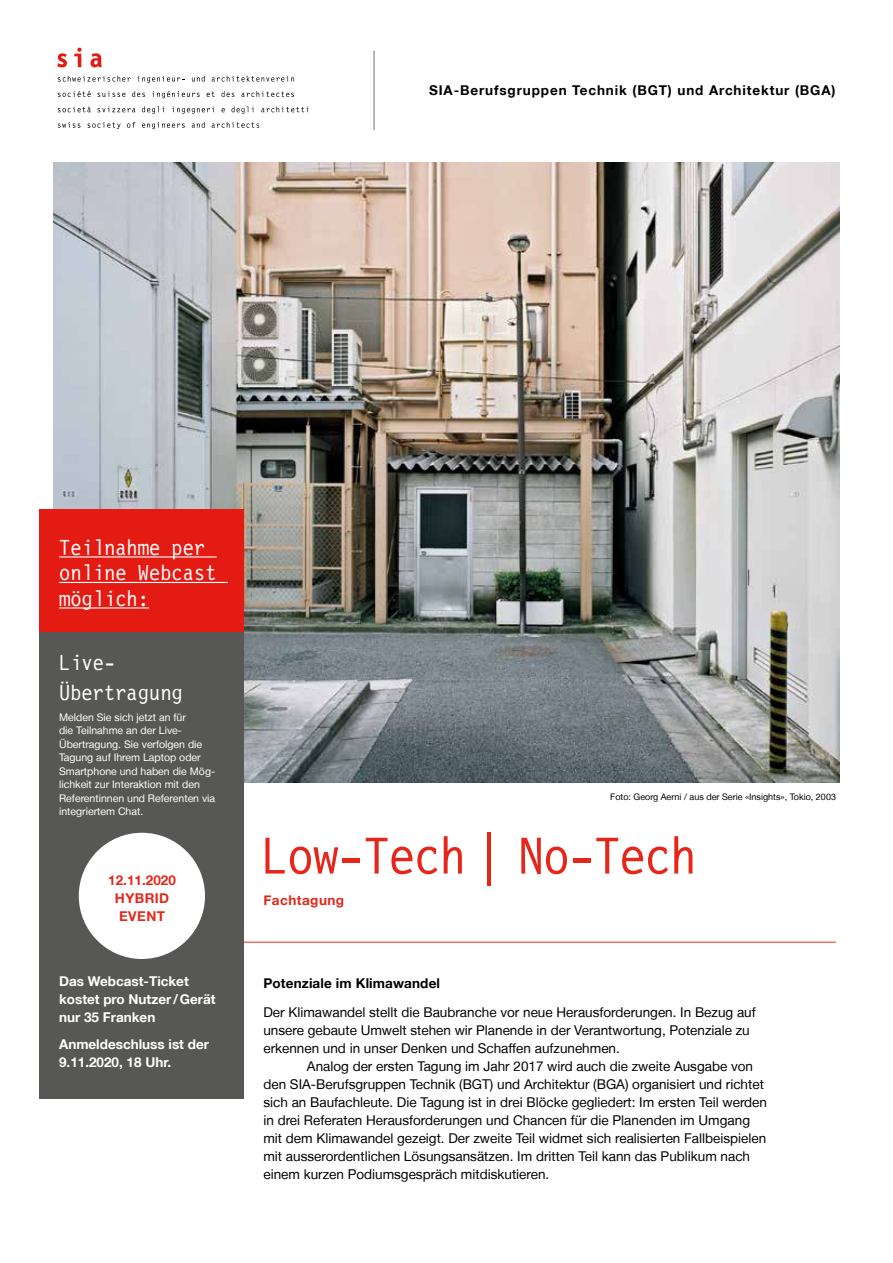
<style>
.page{position:relative;width:893px;height:1263px;background:#fff}
.page>*{position:absolute;margin:0;border:0;box-sizing:border-box;transform-origin:0 0}
.t1{font:53.4px "Lettr Goth 12 BT";letter-spacing:-.025em;color:#e5271b}
.t2{font:22.5px/25.5px "Lettr Goth 12 BT";color:#fff}
.t3{font:13.5px/18px "Helvetica Neue LT";color:#000}
.t4{font:700 13.5px/18px "Helvetica Neue LT";color:#fff}
.t5{font:700 13.5px "Helvetica Neue LT";letter-spacing:.065em;color:#000}
.t6{font:700 13.5px "Helvetica Neue";letter-spacing:.01em;color:#000}
.t7{font:700 13.5px/18px "Helvetica Neue LT";letter-spacing:.03em;color:#e5271b;text-align:center}
.t8{font:700 13.5px "Helvetica Neue";letter-spacing:.035em;color:#e5271b}
.t9{font:10.5px/13.5px "Helvetica Neue LT";color:#fff}
.t10{font:9.15px "Helvetica Neue LT";color:#000}
.t11{font:9px "Helvetica Neue LT";color:#000}
</style>
<div class="page">
<img style="left:54px;top:162px;width:786px;height:620px">
<div style="left:40px;top:509px;width:204px;height:434px;background:#e41b13"></div>
<hr style="left:57px;top:942px;width:779px;height:1px;background:#e5271b">
<div style="left:40px;top:632px;width:204px;height:466px;background:#575756"></div>
<svg style="left:58px;top:76px;width:73px;height:6px"></svg>
<svg style="left:137px;top:76px;width:48px;height:7px"></svg>
<svg style="left:192px;top:76px;width:13px;height:6px"></svg>
<svg style="left:212px;top:76px;width:82px;height:6px"></svg>
<svg style="left:58px;top:91px;width:33px;height:6px"></svg>
<svg style="left:98px;top:91px;width:27px;height:6px"></svg>
<svg style="left:132px;top:91px;width:13px;height:6px"></svg>
<svg style="left:152px;top:91px;width:48px;height:7px"></svg>
<svg style="left:207px;top:92px;width:8px;height:5px"></svg>
<svg style="left:222px;top:91px;width:12px;height:6px"></svg>
<svg style="left:241px;top:91px;width:53px;height:6px"></svg>
<svg style="left:58px;top:107px;width:33px;height:5px"></svg>
<svg style="left:98px;top:107px;width:37px;height:5px"></svg>
<svg style="left:142px;top:106px;width:22px;height:8px"></svg>
<svg style="left:172px;top:107px;width:42px;height:7px"></svg>
<svg style="left:222px;top:108px;width:3px;height:4px"></svg>
<svg style="left:232px;top:106px;width:22px;height:8px"></svg>
<svg style="left:261px;top:106px;width:47px;height:6px"></svg>
<svg style="left:58px;top:122px;width:22px;height:6px"></svg>
<svg style="left:88px;top:122px;width:33px;height:7px"></svg>
<svg style="left:127px;top:122px;width:9px;height:6px"></svg>
<svg style="left:142px;top:122px;width:43px;height:7px"></svg>
<svg style="left:192px;top:122px;width:13px;height:6px"></svg>
<svg style="left:212px;top:122px;width:47px;height:6px"></svg>
<svg style="left:57px;top:48px;width:45px;height:19px"></svg>
<div style="left:79px;top:833px;width:126px;height:126px;background:#fff;border-radius:50%"></div>
<hr style="left:374px;top:51px;width:1px;height:79px;background:#706f6f">
<hr style="left:59px;top:556px;width:158px;height:1px;background:#fff">
<hr style="left:59px;top:582px;width:169px;height:1px;background:#fff">
<hr style="left:59px;top:607px;width:90px;height:1px;background:#fff">
<p class="t5" style="left:429px;top:82px;width:408px">SIA-Berufsgruppen Technik (BGT) und Architektur (BGA)</p>
<h2 class="t2" style="left:59px;top:535px;width:159px">Teilnahme per online Webcast möglich:</h2>
<h2 class="t2" style="left:59px;top:648px;width:125px;line-height:30px">Live-<br>Übertragung</h2>
<p class="t9" style="left:59px;top:710px;width:158px">Melden Sie sich jetzt an für<br>die Teilnahme an der Live-<br>Übertragung. Sie verfolgen die<br>Tagung auf Ihrem Laptop oder<br>Smartphone und haben die Mög&shy;lichkeit zur Interaktion mit den<br>Referentinnen und Referenten via integriertem Chat.</p>
<p class="t7" style="left:108px;top:871px;width:69px">12.11.2020<br>HYBRID<br>EVENT</p>
<p class="t4" style="left:59px;top:972px;width:158px">Das Webcast-Ticket kostet pro Nutzer/Gerät nur 35 Franken</p>
<p class="t4" style="left:59px;top:1035px;width:151px">Anmeldeschluss ist der<br>9.11.2020, 18 Uhr.</p>
<p class="t11" style="left:610px;top:791px;width:227px">Foto: Georg Aerni / aus der Serie «Insights», Tokio, 2003</p>
<h1 class="t1" style="left:262px;top:826px;width:436px">Low-Tech | No-Tech</h1>
<p class="t8" style="left:263px;top:890px;width:82px">Fachtagung</p>
<p class="t10" style="left:613px;top:791px;width:230px">Foto: Georg Aerni / aus der Serie «Insights», Tokio, 2003</p>
<p class="t6" style="left:263px;top:972px;width:178px">Potenziale im Klimawandel</p>
<p class="t3" style="left:263px;top:1003px;width:494px">Der Klimawandel stellt die Baubranche vor neue Herausforderungen. In Bezug auf unsere gebaute Umwelt stehen wir Planende in der Verantwortung, Potenziale zu erkennen und in unser Denken und Schaffen aufzunehmen.</p>
<p class="t3" style="left:263px;top:1057px;width:505px;text-indent:43px">Analog der ersten Tagung im Jahr 2017 wird auch die zweite Ausgabe von den SIA-Berufsgruppen Technik (BGT) und Architektur (BGA) organisiert und richtet sich an Baufachleute. Die Tagung ist in drei Blöcke gegliedert: Im ersten Teil werden in drei Referaten Herausforderungen und Chancen für die Planenden im Umgang mit dem Klimawandel gezeigt. Der zweite Teil widmet sich realisierten Fallbeispielen mit ausserordentlichen Lösungsansätzen. Im dritten Teil kann das Publikum nach einem kurzen Podiumsgespräch mitdiskutieren.</p>
</div>
